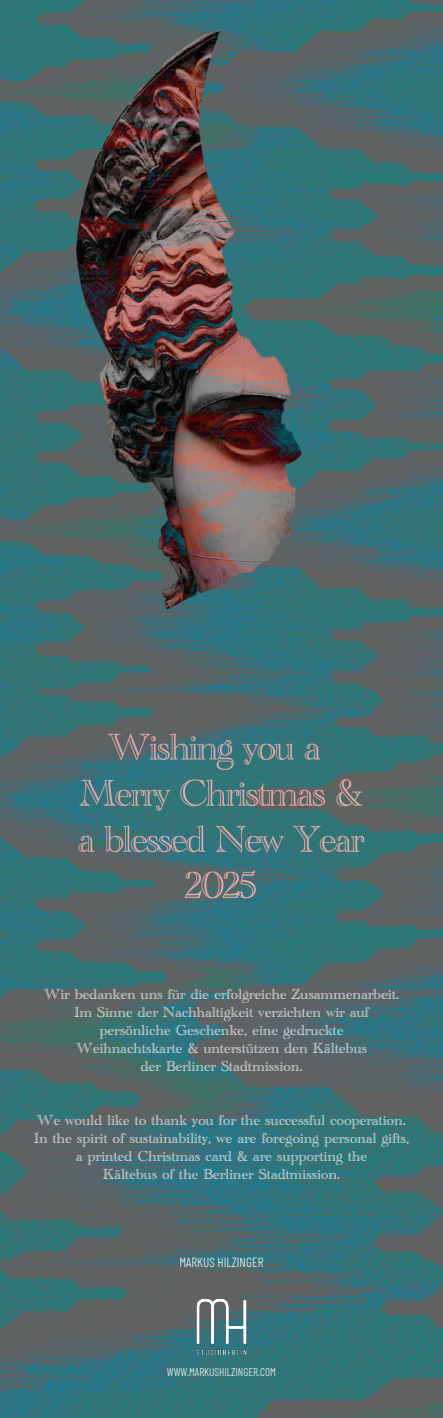
<style>
.page{position:relative;width:443px;height:1418px;background:#fff}
.page>*{position:absolute;margin:0;border:0;box-sizing:border-box;transform-origin:0 0}
.t1{font:15px/18px "Academy Engraved Let Plain";color:#fff;text-align:center}
.t2{font:300 13.25px "Barlow Condensed";color:#fff}
.t3{font:300 11.25px "Barlow Condensed";color:#fff}
</style>
<div class="page">
<img style="left:0;top:0;width:443px;height:1417px">
<img style="left:190px;top:1295px;width:63px;height:63px">
<p class="t1" style="left:44px;top:983px;width:357px">Wir bedanken uns für die erfolgreiche Zusammenarbeit.</p>
<p class="t1" style="left:74px;top:1001px;width:296px">Im Sinne der Nachhaltigkeit verzichten wir auf</p>
<p class="t1" style="left:99px;top:1019px;width:245px">persönliche Geschenke, eine gedruckte</p>
<p class="t1" style="left:76px;top:1037px;width:292px">Weihnachtskarte &amp; unterstützen den Kältebus</p>
<p class="t1" style="left:140px;top:1055px;width:164px">der Berliner Stadtmission.</p>
<p class="t1" style="left:37px;top:1109px;width:370px">We would like to thank you for the successful cooperation.</p>
<p class="t1" style="left:34px;top:1127px;width:377px">In the spirit of sustainability, we are foregoing personal gifts, a printed Christmas card &amp; are supporting the</p>
<p class="t1" style="left:103px;top:1163px;width:239px">Kältebus of the Berliner Stadtmission.</p>
<p class="t2" style="left:179px;top:1252px;width:85px">MARKUS HILZINGER</p>
<p class="t3" style="left:167px;top:1363px;width:111px">WWW.MARKUSHILZINGER.COM</p>
</div>
